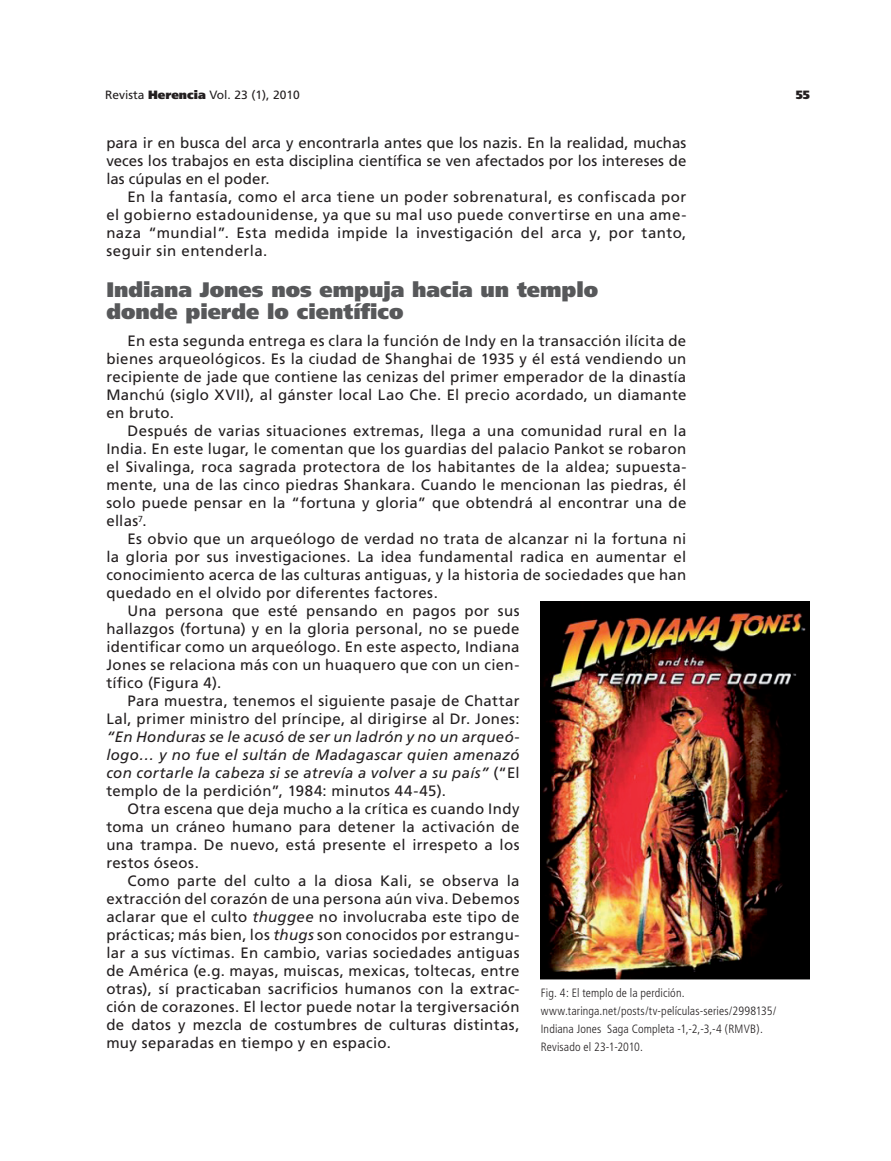
<style>
.page{position:relative;width:891px;height:1161px;background:#fff}
.page>*{position:absolute;margin:0;border:0;box-sizing:border-box;transform-origin:0 0}
.Subtítulos_del_artíc{font:900 21px "Frutiger";color:#57585a}
.Subtítulos_del_artíc-2{font:15px/18px "Frutiger";letter-spacing:.025em;color:#231f20;text-align:justify}
.t1{font:300 condensed 12px "Frutiger";letter-spacing:.01em;color:#231f20}
.t2{font:12px "Frutiger";color:#231f20}
.t3{font:900 12px "Frutiger";color:#231f20}
.s1{font-weight:900}
.s2{font-style:italic}
</style>
<div class="page">
<img style="left:541px;top:602px;width:269px;height:378px">
<p class="t2" style="left:105px;top:88px;width:196px">Revista <span class="s1">Herencia</span> Vol. 23 (1), 2010</p>
<p class="t3" style="left:796px;top:88px;width:16px">55</p>
<p class="Subtítulos_del_artíc-2" style="left:106px;top:133px;width:582px">para ir en busca del arca y encontrarla antes que los nazis. En la realidad, muchas veces los trabajos en esta disciplina científica se ven afectados por los intereses de las cúpulas en el poder.</p>
<p class="Subtítulos_del_artíc-2" style="left:106px;top:188px;width:582px;text-indent:21px">En la fantasía, como el arca tiene un poder sobrenatural, es confiscada por el gobierno estadounidense, ya que su mal uso puede convertirse en una ame&shy;naza “mundial”. Esta medida impide la investigación del arca y, por tanto, seguir sin entenderla.</p>
<p class="Subtítulos_del_artíc" style="left:106px;top:277px;width:493px">Indiana Jones nos empuja hacia un templo</p>
<p class="Subtítulos_del_artíc" style="left:106px;top:299px;width:299px">donde pierde lo científico</p>
<p class="Subtítulos_del_artíc-2" style="left:106px;top:332px;width:582px;text-indent:21px">En esta segunda entrega es clara la función de Indy en la transacción ilícita de bienes arqueológicos. Es la ciudad de Shanghai de 1935 y él está vendiendo un recipiente de jade que contiene las cenizas del primer emperador de la dinastía Manchú (siglo XVII), al gánster local Lao Che. El precio acordado, un diamante en bruto.</p>
<p class="Subtítulos_del_artíc-2" style="left:106px;top:422px;width:582px;text-indent:21px">Después de varias situaciones extremas, llega a una comunidad rural en la India. En este lugar, le comentan que los guardias del palacio Pankot se robaron el Sivalinga, roca sagrada protectora de los habitantes de la aldea; supuesta&shy;mente, una de las cinco piedras Shankara. Cuando le mencionan las piedras, él solo puede pensar en la “fortuna y gloria” que obtendrá al encontrar una de ellas<sup>7</sup>.</p>
<p class="Subtítulos_del_artíc-2" style="left:106px;top:530px;width:582px;text-indent:21px">Es obvio que un arqueólogo de verdad no trata de alcanzar ni la fortuna ni la gloria por sus investigaciones. La idea fundamental radica en aumentar el conocimiento acerca de las culturas antiguas, y la historia de sociedades que han quedado en el olvido por diferentes factores.</p>
<p class="Subtítulos_del_artíc-2" style="left:106px;top:602px;width:415px;text-indent:21px">Una persona que esté pensando en pagos por sus hallazgos (fortuna) y en la gloria personal, no se puede identificar como un arqueólogo. En este aspecto, Indiana Jones se relaciona más con un huaquero que con un cien&shy;tífico (Figura 4).</p>
<p class="Subtítulos_del_artíc-2" style="left:106px;top:692px;width:415px;text-indent:21px">Para muestra, tenemos el siguiente pasaje de Chattar Lal, primer ministro del príncipe, al dirigirse al Dr. Jones: <span class="s2">“En Honduras se le acusó de ser un ladrón y no un arqueó&shy;logo… y no fue el sultán de Madagascar quien amenazó con cortarle la cabeza si se atrevía a volver a su país”</span> (“El templo de la perdición”, 1984: minutos 44-45).</p>
<p class="Subtítulos_del_artíc-2" style="left:106px;top:800px;width:415px;text-indent:21px">Otra escena que deja mucho a la crítica es cuando Indy toma un cráneo humano para detener la activación de una trampa. De nuevo, está presente el irrespeto a los restos óseos.</p>
<p class="Subtítulos_del_artíc-2" style="left:106px;top:872px;width:415px;text-indent:21px">Como parte del culto a la diosa Kali, se observa la extracción del corazón de una persona aún viva. Debemos aclarar que el culto <span class="s2">thuggee</span> no involucraba este tipo de prácticas; más bien, los <span class="s2">thugs</span> son conocidos por estrangu&shy;lar a sus víctimas. En cambio, varias sociedades antiguas de América (e.g. mayas, muiscas, mexicas, toltecas, entre otras), sí practicaban sacrificios humanos con la extrac&shy;ción de corazones. El lector puede notar la tergiversación de datos y mezcla de costumbres de culturas distintas, muy separadas en tiempo y en espacio.</p>
<p class="t1" style="left:541px;top:986px;width:145px">Fig. 4: El templo de la perdición.</p>
<p class="t1" style="left:541px;top:1004px;width:237px">www.taringa.net/posts/tv-películas-series/2998135/</p>
<p class="t1" style="left:541px;top:1022px;width:224px">Indiana Jones Saga Completa -1,-2,-3,-4 (RMVB).</p>
<p class="t1" style="left:541px;top:1040px;width:104px">Revisado el 23-1-2010.</p>
</div>
